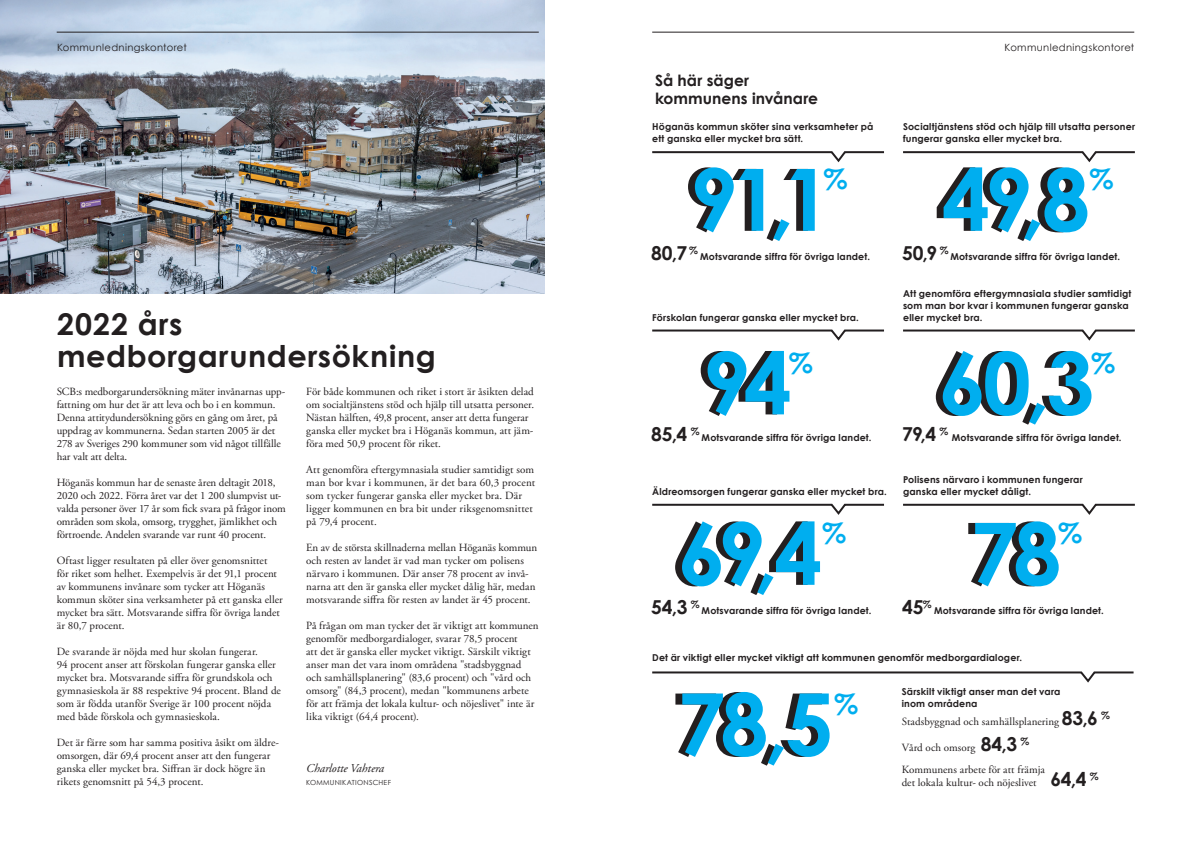
<style>
.page{position:relative;width:1191px;height:842px;background:#fff}
.page>*{position:absolute;margin:0;border:0;box-sizing:border-box;transform-origin:0 0}
.t1{font:700 86.1px "Century Gothic";letter-spacing:-.065em;color:#00aeef}
.t2{font:700 30px/32px "Century Gothic";letter-spacing:.02em;color:#231f20}
.t3{font:700 28.1px "Century Gothic";color:#00aeef}
.t4{font:700 19.2px "Century Gothic";letter-spacing:-.01em;color:#231f20}
.t5{font:700 15.5px/18.6px "Century Gothic";color:#231f20}
.t6{font:italic 12px "Adobe Garamond Pro";color:#231f20}
.t7{font:11px/13px "Adobe Garamond Pro";letter-spacing:.005em;color:#231f20}
.t8{font:10px "Century Gothic";letter-spacing:.035em;color:#231f20}
.t9{font:700 9.5px/12px "Century Gothic";letter-spacing:.015em;color:#231f20}
.t10{font:7px "Century Gothic";letter-spacing:.04em;color:#231f20}
.s1{font-family:"Century Gothic";font-weight:700;font-size:19.2px}
</style>
<div class="page">
<img style="left:0;top:0;width:544px;height:293px">
<hr style="left:652px;top:32px;width:482px;height:1px;background:#231f20">
<svg style="left:652px;top:151px;width:232px;height:12px"></svg>
<svg style="left:903px;top:151px;width:232px;height:12px"></svg>
<svg style="left:652px;top:329px;width:232px;height:12px"></svg>
<svg style="left:903px;top:329px;width:232px;height:12px"></svg>
<svg style="left:652px;top:503px;width:232px;height:12px"></svg>
<svg style="left:652px;top:671px;width:482px;height:12px"></svg>
<svg style="left:903px;top:503px;width:232px;height:12px"></svg>
<hr style="left:57px;top:32px;width:482px;height:1px;background:#231f20">
<p class="t8" style="left:57px;top:41px;width:131px">Kommunledningskontoret</p>
<h2 class="t2" style="left:57px;top:307px;width:380px">2022 års medborgarundersökning</h2>
<p class="t7" style="left:57px;top:385px;width:230px">SCB:s medborgarundersökning mäter invånarnas upp&shy;fattning om hur det är att leva och bo i en kommun.<br>Denna attitydundersökning görs en gång om året, på uppdrag av kommunerna. Sedan starten 2005 är det 278 av Sveriges 290 kommuner som vid något tillfälle har valt att delta.</p>
<p class="t7" style="left:57px;top:476px;width:230px">Höganäs kommun har de senaste åren deltagit 2018, 2020 och 2022. Förra året var det 1 200 slumpvist ut&shy;valda personer över 17 år som fick svara på frågor inom områden som skola, omsorg, trygghet, jämlikhet och förtroende. Andelen svarande var runt 40 procent.</p>
<p class="t7" style="left:57px;top:554px;width:227px">Oftast ligger resultaten på eller över genomsnittet<br>för riket som helhet. Exempelvis är det 91,1 procent av kommunens invånare som tycker att Höganäs kommun sköter sina verksamheter på ett ganska eller mycket bra sätt. Motsvarande siffra för övriga landet är 80,7 procent.</p>
<p class="t7" style="left:57px;top:645px;width:226px">De svarande är nöjda med hur skolan fungerar.<br>94 procent anser att förskolan fungerar ganska eller mycket bra. Motsvarande siffra för grundskola och gymnasieskola är 88 respektive 94 procent. Bland de som är födda utanför Sverige är 100 procent nöjda med både förskola och gymnasieskola.</p>
<p class="t7" style="left:57px;top:736px;width:224px">Det är färre som har samma positiva åsikt om äldre&shy;omsorgen, där 69,4 procent anser att den fungerar ganska eller mycket bra. Siffran är dock högre än rikets genomsnitt på 54,3 procent.</p>
<p class="t7" style="left:306px;top:385px;width:229px">För både kommunen och riket i stort är åsikten delad om socialtjänstens stöd och hjälp till utsatta personer.<br>Nästan hälften, 49,8 procent, anser att detta fungerar ganska eller mycket bra i Höganäs kommun, att jäm&shy;föra med 50,9 procent för riket.</p>
<p class="t7" style="left:306px;top:463px;width:230px">Att genomföra eftergymnasiala studier samtidigt som man bor kvar i kommunen, är det bara 60,3 procent som tycker fungerar ganska eller mycket bra. Där ligger kommunen en bra bit under riksgenomsnittet på 79,4 procent.</p>
<p class="t7" style="left:306px;top:541px;width:233px">En av de största skillnaderna mellan Höganäs kommun och resten av landet är vad man tycker om polisens närvaro i kommunen. Där anser 78 procent av invå&shy;narna att den är ganska eller mycket dålig här, medan motsvarande siffra för resten av landet är 45 procent.</p>
<p class="t7" style="left:306px;top:619px;width:234px">På frågan om man tycker det är viktigt att kommunen genomför medborgardialoger, svarar 78,5 procent<br>att det är ganska eller mycket viktigt. Särskilt viktigt anser man det vara inom områdena "stadsbyggnad och samhällsplanering" (83,6 procent) och "vård och omsorg" (84,3 procent), medan "kommunens arbete för att främja det lokala kultur- och nöjeslivet" inte är lika viktigt (64,4 procent).</p>
<p class="t6" style="left:306px;top:761px;width:79px">Charlotte Vahtera</p>
<p class="t10" style="left:306px;top:777px;width:86px">KOMMUNIKATIONSCHEF</p>
<h3 class="t5" style="left:655px;top:70px;width:164px">Så här säger kommunens invånare</h3>
<p class="t8" style="left:1004px;top:41px;width:131px">Kommunledningskontoret</p>
<p class="t9" style="left:652px;top:120px;width:223px">Höganäs kommun sköter sina verksamheter på ett ganska eller mycket bra sätt.</p>
<p class="t9" style="left:903px;top:120px;width:233px">Socialtjänstens stöd och hjälp till utsatta personer fungerar ganska eller mycket bra.</p>
<h1 class="t1" style="left:689px;top:134px;width:143px">91,1</h1>
<h3 class="t3" style="left:823px;top:158px;width:26px">%</h3>
<h1 class="t1" style="left:941px;top:134px;width:150px">49,8</h1>
<h3 class="t3" style="left:1089px;top:158px;width:26px">%</h3>
<h3 class="t4" style="left:651px;top:239px;width:48px">80,7 <sup>%</sup></h3>
<h3 class="t4" style="left:902px;top:239px;width:48px">50,9 <sup>%</sup></h3>
<p class="t9" style="left:700px;top:250px;width:171px">Motsvarande siffra för övriga landet.</p>
<p class="t9" style="left:950px;top:250px;width:171px">Motsvarande siffra för övriga landet.</p>
<p class="t9" style="left:652px;top:311px;width:208px">Förskolan fungerar ganska eller mycket bra.</p>
<p class="t9" style="left:903px;top:287px;width:230px">Att genomföra eftergymnasiala studier samtidigt som man bor kvar i kommunen fungerar ganska eller mycket bra.</p>
<h1 class="t1" style="left:702px;top:318px;width:91px">94</h1>
<h3 class="t3" style="left:789px;top:341px;width:26px">%</h3>
<h1 class="t1" style="left:938px;top:318px;width:157px">60,3</h1>
<h3 class="t3" style="left:1091px;top:341px;width:26px">%</h3>
<h3 class="t4" style="left:651px;top:420px;width:50px">85,4 <sup>%</sup></h3>
<h3 class="t4" style="left:902px;top:420px;width:48px">79,4 <sup>%</sup></h3>
<p class="t9" style="left:701px;top:432px;width:171px">Motsvarande siffra för övriga landet.</p>
<p class="t9" style="left:951px;top:432px;width:171px">Motsvarande siffra för övriga landet.</p>
<p class="t9" style="left:652px;top:485px;width:236px">Äldreomsorgen fungerar ganska eller mycket bra.</p>
<h1 class="t1" style="left:678px;top:488px;width:146px">69,4</h1>
<h3 class="t3" style="left:822px;top:512px;width:26px">%</h3>
<p class="t9" style="left:903px;top:473px;width:181px">Polisens närvaro i kommunen fungerar ganska eller mycket dåligt.</p>
<h1 class="t1" style="left:970px;top:488px;width:93px">78</h1>
<h3 class="t3" style="left:1058px;top:512px;width:26px">%</h3>
<h3 class="t4" style="left:651px;top:593px;width:50px">54,3 <sup>%</sup></h3>
<h3 class="t4" style="left:902px;top:593px;width:31px">45<sup>%</sup></h3>
<p class="t9" style="left:701px;top:604px;width:171px">Motsvarande siffra för övriga landet.</p>
<p class="t9" style="left:934px;top:604px;width:171px">Motsvarande siffra för övriga landet.</p>
<p class="t9" style="left:652px;top:651px;width:371px">Det är viktigt eller mycket viktigt att kommunen genomför medborgardialoger.</p>
<h1 class="t1" style="left:677px;top:659px;width:158px">78,5</h1>
<h3 class="t3" style="left:834px;top:682px;width:26px">%</h3>
<p class="t9" style="left:901px;top:685px;width:160px">Särskilt viktigt anser man det vara inom områdena</p>
<p class="t7" style="left:901px;top:716px;width:210px">Stadsbyggnad och samhällsplanering <span class="s1">83,6</span> <sup>%</sup></p>
<p class="t7" style="left:901px;top:737px;width:145px;line-height:21.7px">Vård och omsorg <span class="s1">84,3</span> <sup>%<br></sup>Kommunens arbete för att främja</p>
<p class="t7" style="left:901px;top:776px;width:198px">det lokala kultur- och nöjeslivet <span class="s1">64,4</span> <sup>%</sup></p>
</div>
